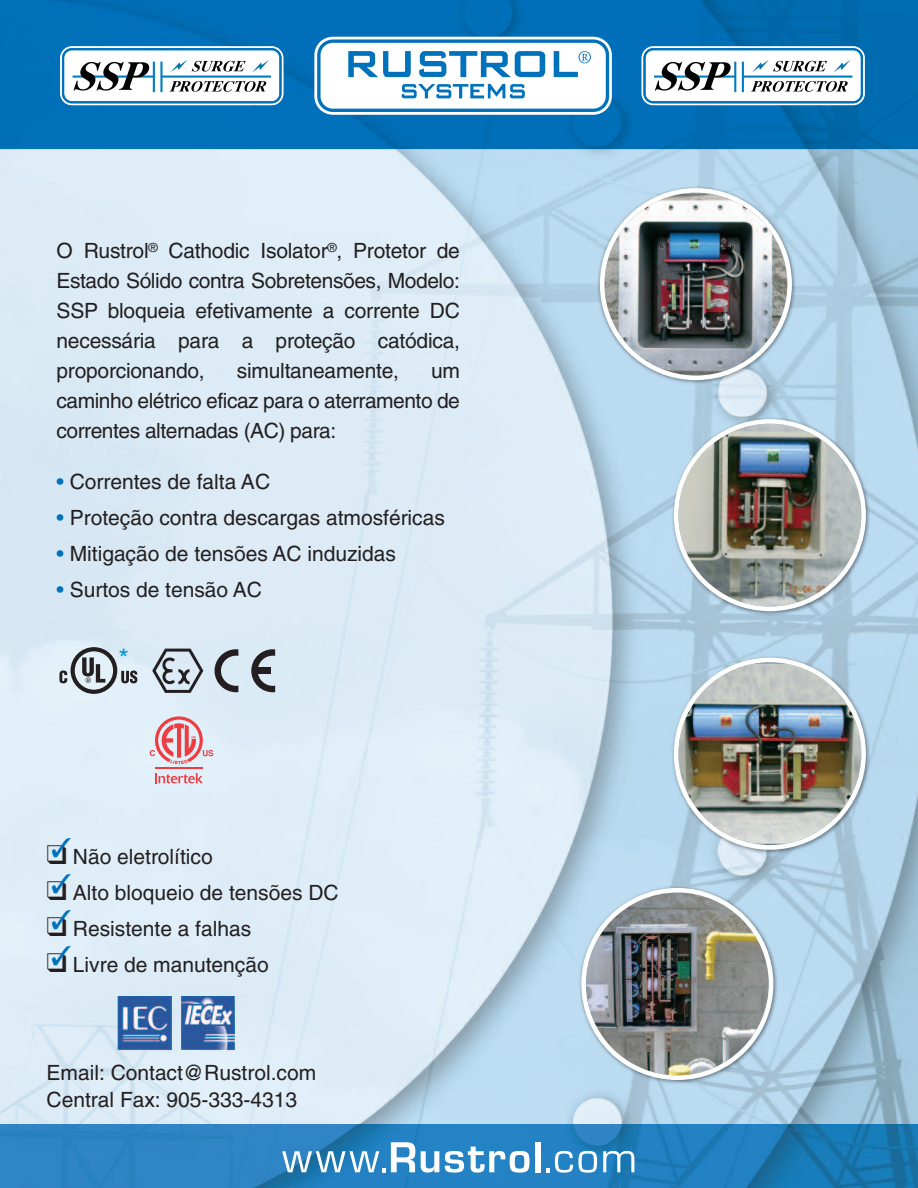
<style>
.page{position:relative;width:918px;height:1188px;background:#fff}
.page>*{position:absolute;margin:0;border:0;box-sizing:border-box;transform-origin:0 0}
.t1{font:27px/36px "Zapf Dingbats";color:#0072bc;text-align:justify}
.t2{font:27px "Helvetica";color:#0099d8}
.t3{font:21px/30px "Helvetica";color:#231f20;text-align:justify}
.s1{color:#0072bc}
</style>
<div class="page">
<img style="left:0;top:149px;width:918px;height:975px">
<div style="left:0;top:0;width:101px;height:149px;background:#0070b9"></div>
<img style="left:101px;top:0;width:817px;height:49px">
<img style="left:255px;top:49px;width:408px;height:100px">
<img style="left:817px;top:49px;width:101px;height:100px">
<div style="left:101px;top:105px;width:154px;height:44px;background:#0070b9"></div>
<img style="left:663px;top:105px;width:154px;height:44px">
<img style="left:0;top:1124px;width:918px;height:64px">
<svg style="left:314px;top:37px;width:298px;height:78px"></svg>
<svg style="left:282px;top:1151px;width:103px;height:21px"></svg>
<svg style="left:391px;top:1142px;width:24px;height:30px"></svg>
<svg style="left:421px;top:1151px;width:18px;height:22px"></svg>
<svg style="left:445px;top:1147px;width:84px;height:26px"></svg>
<div style="left:535px;top:1142px;width:5px;height:30px;background:#fff"></div>
<svg style="left:546px;top:1151px;width:51px;height:22px"></svg>
<svg style="left:603px;top:1151px;width:31px;height:21px"></svg>
<img style="left:598px;top:186px;width:198px;height:198px">
<img style="left:600px;top:188px;width:192px;height:192px">
<img style="left:579px;top:886px;width:199px;height:198px">
<img style="left:581px;top:888px;width:192px;height:192px">
<img style="left:672px;top:417px;width:198px;height:198px">
<img style="left:674px;top:419px;width:192px;height:192px">
<img style="left:672px;top:655px;width:198px;height:199px">
<img style="left:674px;top:658px;width:192px;height:192px">
<svg style="left:152px;top:649px;width:51px;height:44px;background:#a6afb8"></svg>
<svg style="left:215px;top:649px;width:23px;height:43px"></svg>
<svg style="left:251px;top:649px;width:24px;height:43px"></svg>
<div style="left:257px;top:668px;width:14px;height:6px;background:#231f20"></div>
<svg style="left:59px;top:647px;width:78px;height:47px;background:#abb4ba"></svg>
<svg style="left:60px;top:46px;width:223px;height:59px"></svg>
<img style="left:272px;top:50px;width:7px;height:44px">
<svg style="left:642px;top:46px;width:223px;height:59px"></svg>
<img style="left:853px;top:50px;width:8px;height:44px">
<svg style="left:155px;top:773px;width:48px;height:10px"></svg>
<hr style="left:155px;top:768px;width:48px;height:1px;background:#ee3c41">
<svg style="left:150px;top:716px;width:63px;height:48px;background:#e4b3bb"></svg>
<img style="left:118px;top:996px;width:117px;height:54px">
<p class="t3" style="left:57px;top:238px;width:405px">O Rustrol<sup>®</sup> Cathodic Isolator<sup>®</sup>, Protetor de Estado Sólido contra Sobretensões, Modelo:<br>SSP bloqueia efetivamente a corrente DC necessária para a proteção catódica, proporcionando,</p>
<p class="t3" style="left:237px;top:358px;width:164px">simultaneamente,</p>
<p class="t3" style="left:57px;top:358px;width:405px;text-indent:374px">um caminho elétrico eficaz para o aterramento de correntes alternadas (AC) para:</p>
<p class="t3" style="left:57px;top:469px;width:215px"><span class="s1">•</span> Correntes de falta AC</p>
<p class="t3" style="left:57px;top:505px;width:390px"><span class="s1">•</span> Proteção contra descargas atmosféricas</p>
<p class="t3" style="left:57px;top:541px;width:341px"><span class="s1">•</span> Mitigação de tensões AC induzidas</p>
<p class="t3" style="left:57px;top:577px;width:207px"><span class="s1">•</span> Surtos de tensão AC</p>
<p class="t2" style="left:118px;top:648px;width:12px">*</p>
<p class="t1" style="left:51px;top:829px;width:22px">✓ ✓ ✓ ✓</p>
<p class="t3" style="left:47px;top:843px;width:168px">❑ Não eletrolítico</p>
<p class="t3" style="left:47px;top:879px;width:294px">❑ Alto bloqueio de tensões DC</p>
<p class="t3" style="left:47px;top:915px;width:206px">❑ Resistente a falhas</p>
<p class="t3" style="left:47px;top:951px;width:224px">❑ Livre de manutenção</p>
<p class="t3" style="left:47px;top:1061px;width:271px;line-height:27px">Email: Contact@Rustrol.com<br>Central Fax: 905-333-4313</p>
</div>
